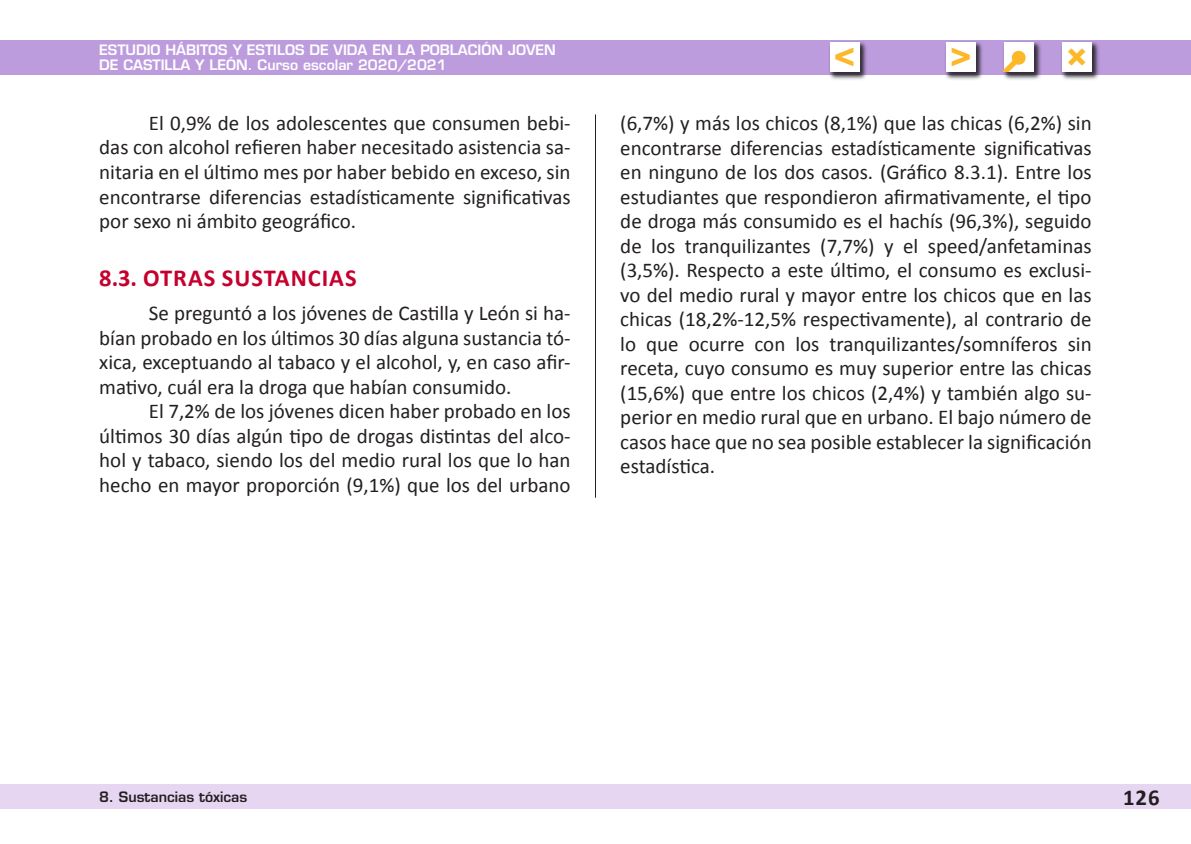
<style>
.page{position:relative;width:1191px;height:844px;background:#fff}
.page>*{position:absolute;margin:0;border:0;box-sizing:border-box;transform-origin:0 0}
.t1{font:35.7px "Eurostile LT Std Bold Ex 2";color:#fcb828}
.Titulo1{font:700 24.5px "Calibri";letter-spacing:.04em;color:#c5002e}
.t2{font:700 22.75px "Calibri";color:#231f20}
.TextoN{font:21px/24.5px "Calibri";color:#231f20;text-align:justify}
.Texto{font:21px/24.5px "Calibri";color:#231f20;text-align:justify}
.t3{font:600 14px/15.4px "Eurostile LT Std";color:#fff}
.t4{font:600 14px "Eurostile LT Std";color:#231f20}
.s1{font-size:30.97px;color:#13bab3}
</style>
<div class="page">
<div style="left:0;top:784px;width:1191px;height:25px;background:#e7d6f2"></div>
<div style="left:0;top:40px;width:1191px;height:34px;background:#bd9cde"></div>
<div style="left:827px;top:40px;width:41px;height:41px;background:#231f20;opacity:.75"></div>
<div style="left:829px;top:42px;width:30px;height:30px;background:#fff"></div>
<div style="left:944px;top:40px;width:40px;height:41px;background:#231f20;opacity:.75"></div>
<div style="left:945px;top:42px;width:30px;height:30px;background:#fff"></div>
<div style="left:1060px;top:40px;width:40px;height:41px;background:#231f20;opacity:.75"></div>
<div style="left:1062px;top:42px;width:29px;height:30px;background:#fff"></div>
<div style="left:1002px;top:40px;width:40px;height:41px;background:#231f20;opacity:.75"></div>
<div style="left:1004px;top:42px;width:29px;height:30px;background:#fff"></div>
<hr style="left:595px;top:114px;width:1px;height:383px;background:#231f20">
<svg style="left:1002px;top:48px;width:26px;height:27px"></svg>
<p class="t3" style="left:99px;top:42px;width:458px">ESTUDIO HÁBITOS Y ESTILOS DE VIDA EN LA POBLACIÓN JOVEN<br>DE CASTILLA Y LEÓN. Curso escolar 2020/2021</p>
<h1 class="t1" style="left:834px;top:28px;width:23px">&lt;</h1>
<h1 class="t1" style="left:950px;top:28px;width:23px">&gt;</h1>
<h1 class="t1" style="left:1066px;top:28px;width:23px">×<span class="s1">i</span></h1>
<p class="Texto" style="left:99px;top:110px;width:473px;text-indent:50px">El 0,9% de los adolescentes que consumen bebi&shy;das con alcohol refieren haber necesitado asistencia sa&shy;nitaria en el último mes por haber bebido en exceso, sin encontrarse diferencias estadísticamente significativas por sexo ni ámbito geográfico.</p>
<p class="Titulo1" style="left:99px;top:262px;width:259px">8.3. OTRAS SUSTANCIAS</p>
<p class="Texto" style="left:99px;top:300px;width:473px;text-indent:50px">Se preguntó a los jóvenes de Castilla y León si ha&shy;bían probado en los últimos 30 días alguna sustancia tó&shy;xica, exceptuando al tabaco y el alcohol, y, en caso afir&shy;mativo, cuál era la droga que habían consumido.</p>
<p class="TextoN" style="left:99px;top:398px;width:473px;text-indent:50px">El 7,2% de los jóvenes dicen haber probado en los últimos 30 días algún tipo de drogas distintas del alco&shy;hol y tabaco, siendo los del medio rural los que lo han hecho en mayor proporción (9,1%) que los del urbano</p>
<p class="TextoN" style="left:620px;top:110px;width:473px">(6,7%) y más los chicos (8,1%) que las chicas (6,2%) sin encontrarse diferencias estadísticamente significativas en ninguno de los dos casos. (Gráfico 8.3.1). Entre los estudiantes que respondieron afirmativamente, el tipo de droga más consumido es el hachís (96,3%), seguido de los tranquilizantes (7,7%) y el speed/anfetaminas (3,5%). Respecto a este último, el consumo es exclusi&shy;vo del medio rural y mayor entre los chicos que en las chicas (18,2%-12,5% respectivamente), al contrario de lo que ocurre con los tranquilizantes/somníferos sin receta, cuyo consumo es muy superior entre las chicas (15,6%) que entre los chicos (2,4%) y también algo su&shy;perior en medio rural que en urbano. El bajo número de casos hace que no sea posible establecer la significación estadística.</p>
<p class="t4" style="left:99px;top:788px;width:149px">8. Sustancias tóxicas</p>
<p class="t2" style="left:1123px;top:783px;width:38px">126</p>
</div>
